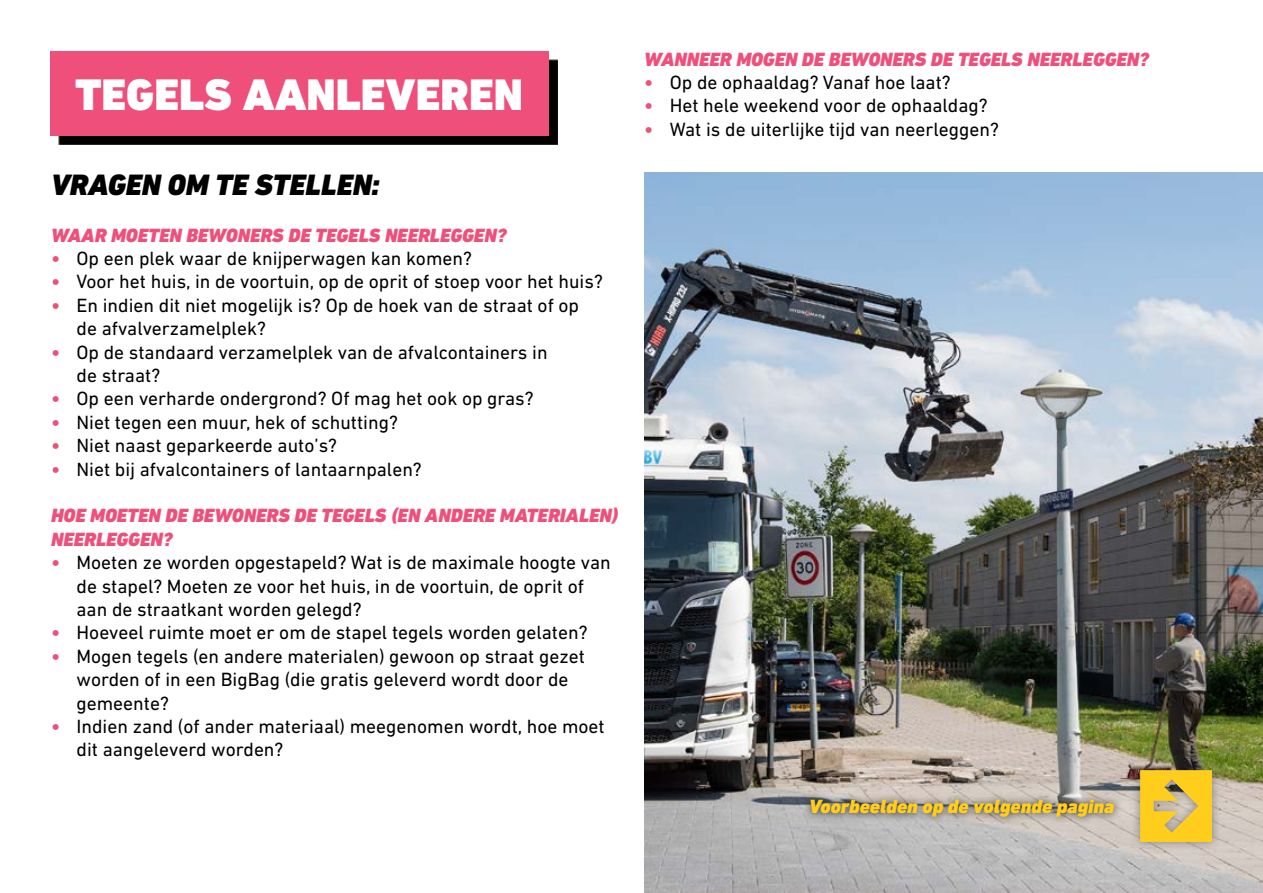
<style>
.page{position:relative;width:1263px;height:893px;background:#fff}
.page>*{position:absolute;margin:0;border:0;box-sizing:border-box;transform-origin:0 0}
.t1{font:900 45px "DIN Next LT Pro";color:#fff}
.t2{font:italic 900 30px "DIN Next LT Pro";color:#000}
.t3{font:19.5px/23.4px "DIN Next LT Pro";color:#000}
.t4{font:italic 900 19.5px/23.4px "DIN Next LT Pro";color:#ef4f7b}
.t5{font:italic 900 19.5px "DIN Next LT Pro";color:#ffcd1c}
.s1{font-weight:700;color:#ef4f7b}
</style>
<div class="page">
<img style="left:644px;top:172px;width:619px;height:721px">
<div style="left:59px;top:60px;width:499px;height:85px;background:#000"></div>
<div style="left:50px;top:51px;width:498px;height:85px;background:#ef4f7b"></div>
<div style="left:1130px;top:761px;width:92px;height:91px;background:#000;opacity:.35"></div>
<svg style="left:1140px;top:770px;width:72px;height:72px;background:#efc534"></svg>
<div style="left:801px;top:791px;width:321px;height:34px;background:#000;opacity:.75"></div>
<h1 class="t1" style="left:75px;top:68px;width:449px">TEGELS AANLEVEREN</h1>
<h2 class="t2" style="left:51px;top:167px;width:330px">VRAGEN OM TE STELLEN:</h2>
<p class="t4" style="left:51px;top:223px;width:457px">WAAR MOETEN BEWONERS DE TEGELS NEERLEGGEN?</p>
<p class="t3" style="left:51px;top:246px;width:422px"><span class="s1">•</span> Op een plek waar de knijperwagen kan komen?</p>
<p class="t3" style="left:51px;top:270px;width:553px"><span class="s1">•</span> Voor het huis, in de voortuin, op de oprit of stoep voor het huis?</p>
<p class="t3" style="left:77px;top:293px;width:504px;text-indent:-26px"><span class="s1">•</span> En indien dit niet mogelijk is? Op de hoek van de straat of op de afvalverzamelplek?</p>
<p class="t3" style="left:77px;top:340px;width:473px;text-indent:-26px"><span class="s1">•</span> Op de standaard verzamelplek van de afvalcontainers in de straat?</p>
<p class="t3" style="left:51px;top:387px;width:484px"><span class="s1">•</span> Op een verharde ondergrond? Of mag het ook op gras?</p>
<p class="t3" style="left:51px;top:410px;width:348px"><span class="s1">•</span> Niet tegen een muur, hek of schutting?</p>
<p class="t3" style="left:51px;top:434px;width:288px"><span class="s1">•</span> Niet naast geparkeerde auto’s?</p>
<p class="t3" style="left:51px;top:457px;width:372px"><span class="s1">•</span> Niet bij afvalcontainers of lantaarnpalen?</p>
<p class="t4" style="left:51px;top:504px;width:569px">HOE MOETEN DE BEWONERS DE TEGELS (EN ANDERE MATERIALEN)<br>NEERLEGGEN?</p>
<p class="t3" style="left:77px;top:551px;width:536px;text-indent:-26px"><span class="s1">•</span> Moeten ze worden opgestapeld? Wat is de maximale hoogte van de stapel? Moeten ze voor het huis, in de voortuin, de oprit of aan de straatkant worden gelegd?</p>
<p class="t3" style="left:51px;top:621px;width:538px"><span class="s1">•</span> Hoeveel ruimte moet er om de stapel tegels worden gelaten?</p>
<p class="t3" style="left:77px;top:644px;width:510px;text-indent:-26px"><span class="s1">•</span> Mogen tegels (en andere materialen) gewoon op straat gezet worden of in een BigBag (die gratis geleverd wordt door de gemeente?</p>
<p class="t3" style="left:77px;top:714px;width:530px;text-indent:-26px"><span class="s1">•</span> Indien zand (of ander materiaal) meegenomen wordt, hoe moet dit aangeleverd worden?</p>
<p class="t4" style="left:644px;top:47px;width:506px">WANNEER MOGEN DE BEWONERS DE TEGELS NEERLEGGEN?</p>
<p class="t3" style="left:644px;top:70px;width:308px"><span class="s1">•</span> Op de ophaaldag? Vanaf hoe laat?</p>
<p class="t3" style="left:644px;top:94px;width:345px"><span class="s1">•</span> Het hele weekend voor de ophaaldag?</p>
<p class="t3" style="left:644px;top:117px;width:356px"><span class="s1">•</span> Wat is de uiterlijke tijd van neerleggen?</p>
<p class="t5" style="left:809px;top:795px;width:307px">Voorbeelden op de volgende pagina</p>
</div>
